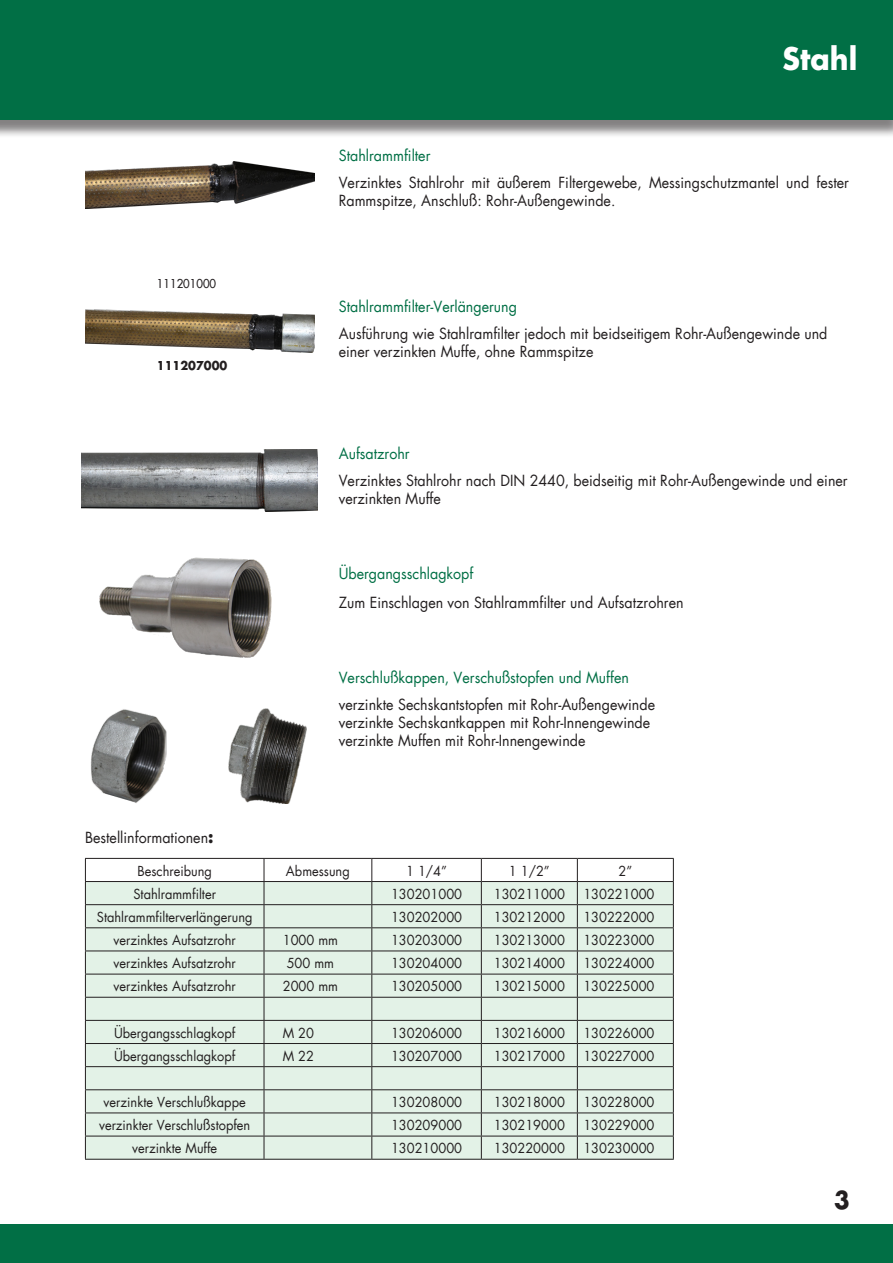
<style>
.page{position:relative;width:893px;height:1263px;background:#fff}
.page>*{position:absolute;margin:0;border:0;box-sizing:border-box;transform-origin:0 0}
.allg__Text{font:700 30px "Futura";color:#fff;scale:.95 1}
.t1{font:700 24px "Futura";color:#231f20;scale:.95 1}
.allg__Text-2{font:15px/18px "Futura";color:#231f20;scale:.95 1}
.allg__Text-3{font:15px "Futura";color:#016f45;scale:.95 1}
.allg__Text-4{font:13.5px "Futura";color:#231f20;scale:.95 1}
.Best_Nr{font:12px "Futura";color:#231f20;scale:.95 1}
.Best_Nr-2{font:700 12px "Futura";color:#231f20;scale:.95 1}
.s1{font-weight:700;font-size:16.5px}
</style>
<div class="page">
<div style="left:0;top:1225px;width:893px;height:38px;background:#016f45"></div>
<div style="left:0;top:2px;width:893px;height:136px;background:#231f20;opacity:.34"></div>
<div style="left:0;top:0;width:893px;height:119px;background:#016f45"></div>
<img style="left:85px;top:162px;width:230px;height:47px">
<img style="left:82px;top:449px;width:236px;height:63px">
<img style="left:100px;top:558px;width:171px;height:100px">
<svg style="left:85px;top:858px;width:589px;height:301px;background:#dae7de"></svg>
<hr style="left:85px;top:1159px;width:179px;height:1px;background:#231f20">
<hr style="left:264px;top:1159px;width:108px;height:1px;background:#231f20">
<hr style="left:372px;top:1159px;width:109px;height:1px;background:#231f20">
<hr style="left:481px;top:1159px;width:96px;height:1px;background:#231f20">
<hr style="left:577px;top:1159px;width:97px;height:1px;background:#231f20">
<img style="left:85px;top:309px;width:230px;height:44px">
<img style="left:91px;top:709px;width:76px;height:94px">
<img style="left:229px;top:708px;width:77px;height:95px">
<p class="allg__Text" style="left:783px;top:39px;width:80px">Stahl</p>
<p class="Best_Nr" style="left:157px;top:276px;width:64px">111201000</p>
<p class="Best_Nr-2" style="left:157px;top:358px;width:76px">111207000</p>
<p class="allg__Text-3" style="left:339px;top:146px;width:98px">Stahlrammfilter</p>
<p class="allg__Text-2" style="left:339px;top:174px;width:539px">Verzinktes Stahlrohr mit äußerem Filtergewebe, Messingschutzmantel und fester<br>Rammspitze, Anschluß: Rohr-Außengewinde.</p>
<p class="allg__Text-3" style="left:339px;top:297px;width:189px">Stahlrammfilter-Verlängerung</p>
<p class="allg__Text-2" style="left:339px;top:325px;width:516px">Ausführung wie Stahlramfilter jedoch mit beidseitigem Rohr-Außengewinde und einer verzinkten Muffe, ohne Rammspitze</p>
<p class="allg__Text-3" style="left:339px;top:444px;width:76px">Aufsatzrohr</p>
<p class="allg__Text-2" style="left:339px;top:471px;width:537px">Verzinktes Stahlrohr nach DIN 2440, beidseitig mit Rohr-Außengewinde und einer verzinkten Muffe</p>
<p class="allg__Text-3" style="left:339px;top:564px;width:143px">Übergangsschlagkopf</p>
<p class="allg__Text-2" style="left:339px;top:593px;width:364px">Zum Einschlagen von Stahlrammfilter und Aufsatzrohren</p>
<p class="allg__Text-3" style="left:339px;top:668px;width:307px">Verschlußkappen, Verschußstopfen und Muffen</p>
<p class="allg__Text-2" style="left:339px;top:695px;width:334px">verzinkte Sechskantstopfen mit Rohr-Außengewinde</p>
<p class="allg__Text-2" style="left:339px;top:713px;width:329px">verzinkte Sechskantkappen mit Rohr-Innengewinde</p>
<p class="allg__Text-2" style="left:339px;top:731px;width:261px">verzinkte Muffen mit Rohr-Innengewinde</p>
<p class="allg__Text-2" style="left:85px;top:828px;width:137px">Bestellinformationen<span class="s1">:</span></p>
<p class="allg__Text-4" style="left:137px;top:862px;width:80px">Beschreibung</p>
<p class="allg__Text-4" style="left:286px;top:862px;width:69px">Abmessung</p>
<p class="allg__Text-4" style="left:406px;top:862px;width:44px">1 1/4”</p>
<p class="allg__Text-4" style="left:509px;top:862px;width:44px">1 1/2”</p>
<p class="allg__Text-4" style="left:618px;top:862px;width:16px">2”</p>
<p class="allg__Text-4" style="left:133px;top:885px;width:88px">Stahlrammfilter</p>
<p class="allg__Text-4" style="left:391px;top:885px;width:76px">130201000</p>
<p class="allg__Text-4" style="left:494px;top:885px;width:76px">130211000</p>
<p class="allg__Text-4" style="left:583px;top:885px;width:76px">130221000</p>
<p class="allg__Text-4" style="left:97px;top:908px;width:165px">Stahlrammfilterverlängerung</p>
<p class="allg__Text-4" style="left:391px;top:908px;width:76px">130202000</p>
<p class="allg__Text-4" style="left:494px;top:908px;width:76px">130212000</p>
<p class="allg__Text-4" style="left:583px;top:908px;width:76px">130222000</p>
<p class="allg__Text-4" style="left:114px;top:931px;width:130px">verzinktes Aufsatzrohr</p>
<p class="allg__Text-4" style="left:283px;top:931px;width:60px">1000 mm</p>
<p class="allg__Text-4" style="left:391px;top:931px;width:76px">130203000</p>
<p class="allg__Text-4" style="left:494px;top:931px;width:76px">130213000</p>
<p class="allg__Text-4" style="left:583px;top:931px;width:76px">130223000</p>
<p class="allg__Text-4" style="left:114px;top:954px;width:130px">verzinktes Aufsatzrohr</p>
<p class="allg__Text-4" style="left:287px;top:954px;width:51px">500 mm</p>
<p class="allg__Text-4" style="left:391px;top:954px;width:76px">130204000</p>
<p class="allg__Text-4" style="left:494px;top:954px;width:76px">130214000</p>
<p class="allg__Text-4" style="left:583px;top:954px;width:76px">130224000</p>
<p class="allg__Text-4" style="left:114px;top:978px;width:130px">verzinktes Aufsatzrohr</p>
<p class="allg__Text-4" style="left:283px;top:978px;width:60px">2000 mm</p>
<p class="allg__Text-4" style="left:391px;top:978px;width:76px">130205000</p>
<p class="allg__Text-4" style="left:494px;top:978px;width:76px">130215000</p>
<p class="allg__Text-4" style="left:583px;top:978px;width:76px">130225000</p>
<p class="allg__Text-4" style="left:114px;top:1024px;width:129px">Übergangsschlagkopf</p>
<p class="allg__Text-4" style="left:283px;top:1024px;width:34px">M 20</p>
<p class="allg__Text-4" style="left:391px;top:1024px;width:76px">130206000</p>
<p class="allg__Text-4" style="left:494px;top:1024px;width:76px">130216000</p>
<p class="allg__Text-4" style="left:583px;top:1024px;width:76px">130226000</p>
<p class="allg__Text-4" style="left:114px;top:1047px;width:129px">Übergangsschlagkopf</p>
<p class="allg__Text-4" style="left:283px;top:1047px;width:34px">M 22</p>
<p class="allg__Text-4" style="left:391px;top:1047px;width:76px">130207000</p>
<p class="allg__Text-4" style="left:494px;top:1047px;width:76px">130217000</p>
<p class="allg__Text-4" style="left:583px;top:1047px;width:76px">130227000</p>
<p class="allg__Text-4" style="left:104px;top:1093px;width:151px">verzinkte Verschlußkappe</p>
<p class="allg__Text-4" style="left:391px;top:1093px;width:76px">130208000</p>
<p class="allg__Text-4" style="left:494px;top:1093px;width:76px">130218000</p>
<p class="allg__Text-4" style="left:583px;top:1093px;width:76px">130228000</p>
<p class="allg__Text-4" style="left:99px;top:1116px;width:161px">verzinkter Verschlußstopfen</p>
<p class="allg__Text-4" style="left:391px;top:1116px;width:76px">130209000</p>
<p class="allg__Text-4" style="left:494px;top:1116px;width:76px">130219000</p>
<p class="allg__Text-4" style="left:583px;top:1116px;width:76px">130229000</p>
<p class="allg__Text-4" style="left:132px;top:1139px;width:91px">verzinkte Muffe</p>
<p class="allg__Text-4" style="left:391px;top:1139px;width:76px">130210000</p>
<p class="allg__Text-4" style="left:494px;top:1139px;width:76px">130220000</p>
<p class="allg__Text-4" style="left:583px;top:1139px;width:76px">130230000</p>
<h2 class="t1" style="left:834px;top:1183px;width:18px">3</h2>
</div>
